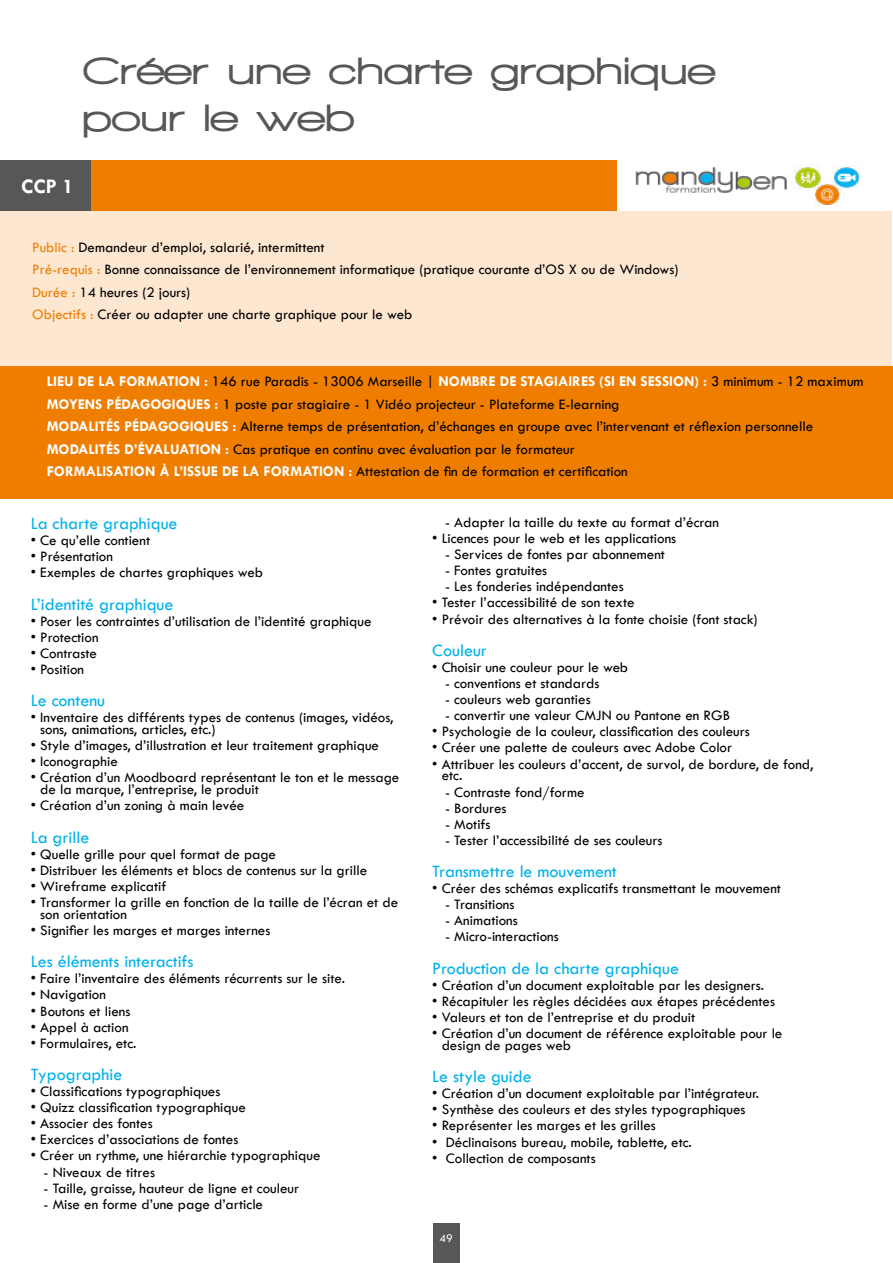
<style>
.page{position:relative;width:893px;height:1263px;background:#fff}
.page>*{position:absolute;margin:0;border:0;box-sizing:border-box;transform-origin:0 0}
.t1{font:900 39px/46.5px "Walkway Expand";color:#575756}
.t2{font:700 21px "Tw Cen";color:#fff}
.t3{font:18px "Tw Cen";color:#00b1eb}
.t4{font:15px/22.5px "Tw Cen";color:#000}
.t5{font:12px "Tw Cen";color:#fff}
.s1{color:#ef7d00}
.s2{font-weight:700;color:#fff}
</style>
<div class="page">
<div style="left:433px;top:1223px;width:26px;height:40px;background:#575756"></div>
<div style="left:88px;top:160px;width:529px;height:51px;background:#ef7d00"></div>
<img style="left:635px;top:166px;width:152px;height:27px">
<img style="left:832px;top:165px;width:28px;height:23px">
<img style="left:794px;top:165px;width:27px;height:24px">
<img style="left:814px;top:182px;width:27px;height:25px">
<div style="left:0;top:366px;width:893px;height:132px;background:#ef7d00"></div>
<div style="left:0;top:160px;width:91px;height:51px;background:#575756"></div>
<div style="left:0;top:211px;width:892px;height:155px;background:#fee7d1"></div>
<h1 class="t1" style="left:82px;top:47px;width:635px">Créer une charte graphique pour le web</h1>
<h2 class="t2" style="left:21px;top:173px;width:54px">CCP 1</h2>
<p class="t4" style="left:32px;top:236px;width:648px"><span class="s1">Public :</span> Demandeur d’emploi, salarié, intermittent<br><span class="s1">Pré-requis :</span> Bonne connaissance de l’environnement informatique (pratique courante d’OS X ou de Windows)<br><span class="s1">Durée :</span> 14 heures (2 jours)<br><span class="s1">Objectifs :</span> Créer ou adapter une charte graphique pour le web</p>
<p class="t4" style="left:47px;top:370px;width:818px"><span class="s2">LIEU DE LA FORMATION :</span> 146 rue Paradis - 13006 Marseille | <span class="s2">NOMBRE DE STAGIAIRES (SI EN SESSION) :</span> 3 minimum - 12 maximum <span class="s2">MOYENS PÉDAGOGIQUES :</span> 1 poste par stagiaire - 1 Vidéo projecteur - Plateforme E-learning<br><span class="s2">MODALITÉS PÉDAGOGIQUES :</span> Alterne temps de présentation, d’échanges en groupe avec l’intervenant et réflexion personnelle <span class="s2">MODALITÉS D’ÉVALUATION :</span> Cas pratique en continu avec évaluation par le formateur<br><span class="s2">FORMALISATION À L’ISSUE DE LA FORMATION :</span> Attestation de fin de formation et certification</p>
<p class="t3" style="left:31px;top:513px;width:148px">La charte graphique</p>
<p class="t4" style="left:31px;top:529px;width:121px">• Ce qu’elle contient</p>
<p class="t4" style="left:31px;top:545px;width:84px">• Présentation</p>
<p class="t4" style="left:31px;top:561px;width:234px">• Exemples de chartes graphiques web</p>
<p class="t3" style="left:31px;top:593px;width:144px">L’identité graphique</p>
<p class="t4" style="left:31px;top:610px;width:342px">• Poser les contraintes d’utilisation de l’identité graphique</p>
<p class="t4" style="left:31px;top:626px;width:69px">• Protection</p>
<p class="t4" style="left:31px;top:642px;width:68px">• Contraste</p>
<p class="t4" style="left:31px;top:658px;width:55px">• Position</p>
<p class="t3" style="left:31px;top:690px;width:76px">Le contenu</p>
<p class="t4" style="left:40px;top:712px;width:355px;line-height:11.9px;text-indent:-9px">• Inventaire des différents types de contenus (images, vidéos, sons, animations, articles, etc.)</p>
<p class="t4" style="left:31px;top:734px;width:350px">• Style d’images, d’illustration et leur traitement graphique</p>
<p class="t4" style="left:31px;top:750px;width:89px">• Iconographie</p>
<p class="t4" style="left:40px;top:772px;width:361px;line-height:11.9px;text-indent:-9px">• Création d’un Moodboard représentant le ton et le message de la marque, l’entreprise, le produit</p>
<p class="t4" style="left:31px;top:794px;width:215px">• Création d’un zoning à main levée</p>
<p class="t3" style="left:31px;top:826px;width:60px">La grille</p>
<p class="t4" style="left:31px;top:843px;width:247px">• Quelle grille pour quel format de page</p>
<p class="t4" style="left:31px;top:859px;width:338px">• Distribuer les éléments et blocs de contenus sur la grille</p>
<p class="t4" style="left:31px;top:875px;width:137px">• Wireframe explicatif</p>
<p class="t4" style="left:40px;top:896px;width:359px;line-height:11.9px;text-indent:-9px">• Transformer la grille en fonction de la taille de l’écran et de son orientation</p>
<p class="t4" style="left:31px;top:919px;width:241px">• Signifier les marges et marges internes</p>
<p class="t3" style="left:31px;top:951px;width:164px">Les éléments interactifs</p>
<p class="t4" style="left:31px;top:967px;width:316px">• Faire l’inventaire des éléments récurrents sur le site.</p>
<p class="t4" style="left:31px;top:983px;width:77px">• Navigation</p>
<p class="t4" style="left:31px;top:999px;width:101px">• Boutons et liens</p>
<p class="t4" style="left:31px;top:1015px;width:99px">• Appel à action</p>
<p class="t4" style="left:31px;top:1032px;width:107px">• Formulaires, etc.</p>
<p class="t3" style="left:31px;top:1063px;width:93px">Typographie</p>
<p class="t4" style="left:31px;top:1080px;width:191px">• Classifications typographiques</p>
<p class="t4" style="left:31px;top:1096px;width:217px">• Quizz classification typographique</p>
<p class="t4" style="left:31px;top:1112px;width:123px">• Associer des fontes</p>
<p class="t4" style="left:31px;top:1128px;width:209px">• Exercices d’associations de fontes</p>
<p class="t4" style="left:31px;top:1144px;width:291px">• Créer un rythme, une hiérarchie typographique</p>
<p class="t4" style="left:44px;top:1160px;width:113px">- Niveaux de titres</p>
<p class="t4" style="left:44px;top:1176px;width:257px">- Taille, graisse, hauteur de ligne et couleur</p>
<p class="t4" style="left:44px;top:1193px;width:221px">- Mise en forme d’une page d’article</p>
<p class="t4" style="left:445px;top:511px;width:276px">- Adapter la taille du texte au format d’écran</p>
<p class="t4" style="left:432px;top:527px;width:245px">• Licences pour le web et les applications</p>
<p class="t4" style="left:445px;top:543px;width:221px">- Services de fontes par abonnement</p>
<p class="t4" style="left:445px;top:559px;width:104px">- Fontes gratuites</p>
<p class="t4" style="left:445px;top:575px;width:180px">- Les fonderies indépendantes</p>
<p class="t4" style="left:432px;top:591px;width:204px">• Tester l’accessibilité de son texte</p>
<p class="t4" style="left:432px;top:607px;width:327px">• Prévoir des alternatives à la fonte choisie (font stack)</p>
<p class="t3" style="left:432px;top:639px;width:56px">Couleur</p>
<p class="t4" style="left:432px;top:656px;width:197px">• Choisir une couleur pour le web</p>
<p class="t4" style="left:445px;top:672px;width:156px">- conventions et standards</p>
<p class="t4" style="left:445px;top:688px;width:147px">- couleurs web garanties</p>
<p class="t4" style="left:445px;top:704px;width:287px">- convertir une valeur CMJN ou Pantone en RGB</p>
<p class="t4" style="left:432px;top:720px;width:319px">• Psychologie de la couleur, classification des couleurs</p>
<p class="t4" style="left:432px;top:736px;width:301px">• Créer une palette de couleurs avec Adobe Color</p>
<p class="t4" style="left:442px;top:758px;width:373px;line-height:11.9px;text-indent:-9px">• Attribuer les couleurs d’accent, de survol, de bordure, de fond, etc.</p>
<p class="t4" style="left:445px;top:780px;width:141px">- Contraste fond/forme</p>
<p class="t4" style="left:445px;top:796px;width:63px">- Bordures</p>
<p class="t4" style="left:445px;top:813px;width:47px">- Motifs</p>
<p class="t4" style="left:445px;top:829px;width:219px">- Tester l’accessibilité de ses couleurs</p>
<p class="t3" style="left:432px;top:860px;width:186px">Transmettre le mouvement</p>
<p class="t4" style="left:432px;top:877px;width:350px">• Créer des schémas explicatifs transmettant le mouvement</p>
<p class="t4" style="left:445px;top:893px;width:71px">- Transitions</p>
<p class="t4" style="left:445px;top:909px;width:74px">- Animations</p>
<p class="t4" style="left:445px;top:925px;width:115px">- Micro-interactions</p>
<p class="t3" style="left:432px;top:957px;width:248px">Production de la charte graphique</p>
<p class="t4" style="left:432px;top:974px;width:333px">• Création d’un document exploitable par les designers.</p>
<p class="t4" style="left:432px;top:990px;width:344px">• Récapituler les règles décidées aux étapes précédentes</p>
<p class="t4" style="left:432px;top:1006px;width:264px">• Valeurs et ton de l’entreprise et du produit</p>
<p class="t4" style="left:442px;top:1027px;width:342px;line-height:11.9px;text-indent:-9px">• Création d’un document de référence exploitable pour le design de pages web</p>
<p class="t3" style="left:432px;top:1066px;width:101px">Le style guide</p>
<p class="t4" style="left:432px;top:1082px;width:328px">• Création d’un document exploitable par l’intégrateur.</p>
<p class="t4" style="left:432px;top:1098px;width:315px">• Synthèse des couleurs et des styles typographiques</p>
<p class="t4" style="left:432px;top:1114px;width:225px">• Représenter les marges et les grilles</p>
<p class="t4" style="left:432px;top:1130px;width:261px">• Déclinaisons bureau, mobile, tablette, etc.</p>
<p class="t4" style="left:432px;top:1146px;width:165px">• Collection de composants</p>
<p class="t5" style="left:439px;top:1231px;width:15px">49</p>
</div>
